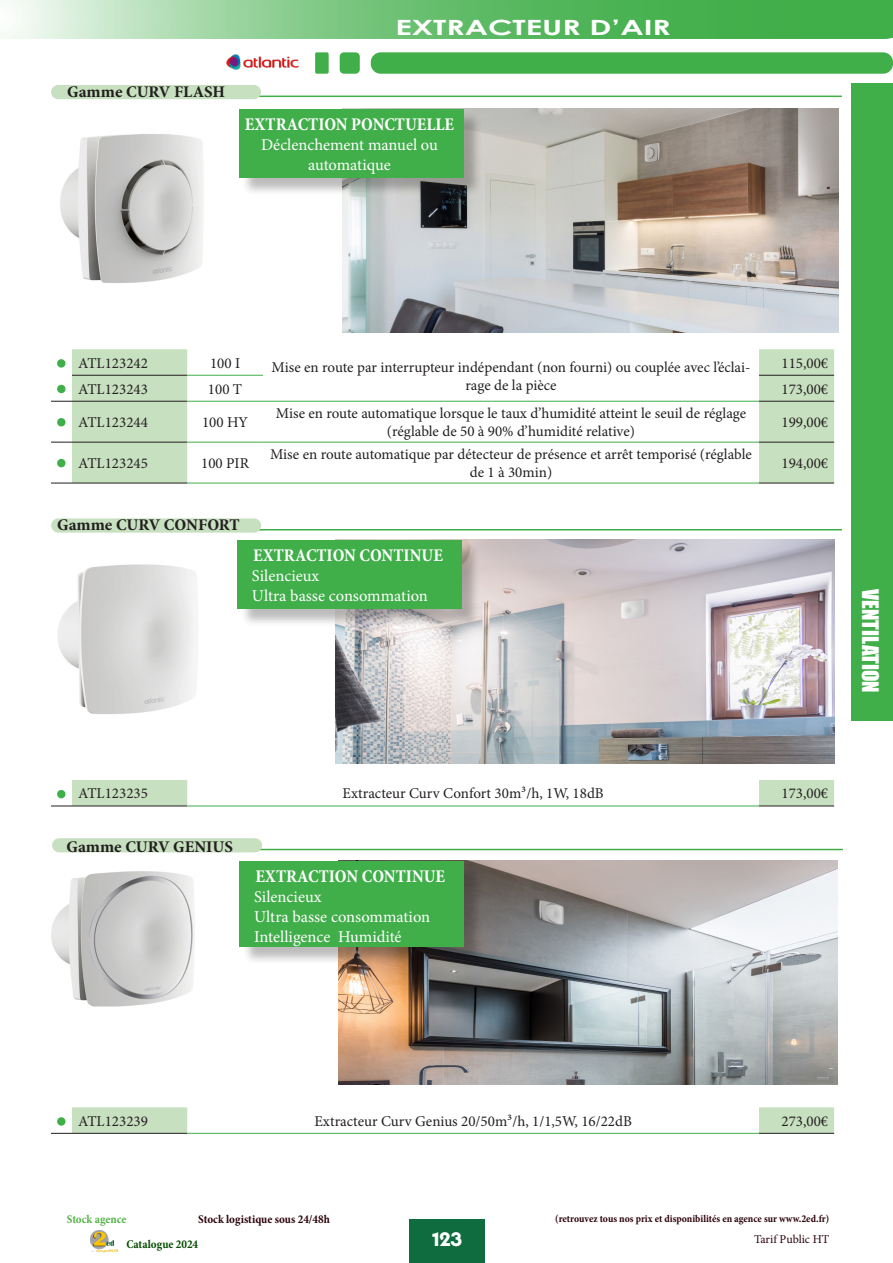
<style>
.page{position:relative;width:893px;height:1263px;background:#fff}
.page>*{position:absolute;margin:0;border:0;box-sizing:border-box;transform-origin:0 0}
.t1{font:700 21px "Century Gothic";color:#fff;scale:1.5 1}
.t2{font:21px "Impact";color:#fff}
.t3{font:21px "Paris 2024 Variable Regular";color:#fff}
.t4{font:700 condensed 18px "Minion Pro";color:#fff}
.t5{font:16.5px/19.8px "Minion Pro";color:#fff;text-align:center}
.t6{font:700 condensed 16.5px "Minion Pro";color:#231f20;scale:1.1 1}
.t7{font:15px/18px "Minion Pro";color:#231f20;text-align:center}
.t8{font:700 condensed 12px "Minion Pro";color:#2c030b}
.t9{font:700 condensed 12px "Minion Pro";color:#074d02}
.t10{font:12px "Minion Pro";color:#2c030b}
.t11{font:700 condensed 12px "Minion Pro";color:#55b347}
.t12{font:700 condensed 10.5px "Minion Pro";color:#2c030b}
</style>
<div class="page">
<div style="left:851px;top:83px;width:42px;height:638px;background:#40ae49"></div>
<svg style="left:8px;top:0;width:885px;height:39px;background:#76c47c"></svg>
<div style="left:371px;top:52px;width:522px;height:22px;background:#40ae49;border-radius:10px"></div>
<div style="left:340px;top:52px;width:20px;height:22px;background:#40ae49;border-radius:4px"></div>
<div style="left:315px;top:52px;width:14px;height:22px;background:#40ae49;border-radius:2px"></div>
<div style="left:410px;top:1219px;width:75px;height:44px;background:#0e6c3e"></div>
<img style="left:90px;top:1230px;width:28px;height:22px">
<img style="left:226px;top:54px;width:73px;height:16px">
<hr style="left:69px;top:96px;width:773px;height:1px;background:#40ae49">
<hr style="left:69px;top:529px;width:773px;height:1px;background:#40ae49">
<hr style="left:70px;top:849px;width:773px;height:1px;background:#40ae49">
<div style="left:51px;top:85px;width:210px;height:14px;background:#c7e0bf;border-radius:7px"></div>
<div style="left:51px;top:518px;width:210px;height:15px;background:#c7e0bf;border-radius:7px"></div>
<div style="left:52px;top:838px;width:210px;height:14px;background:#c7e0bf;border-radius:7px"></div>
<img style="left:342px;top:109px;width:496px;height:224px">
<img style="left:60px;top:134px;width:144px;height:149px">
<div style="left:241px;top:111px;width:241px;height:85px;background:#231f20;opacity:.3"></div>
<div style="left:239px;top:109px;width:224px;height:69px;background:#40ae49"></div>
<svg style="left:72px;top:349px;width:762px;height:134px"></svg>
<hr style="left:72px;top:375px;width:115px;height:1px;background:#231f20">
<hr style="left:759px;top:375px;width:75px;height:1px;background:#231f20">
<hr style="left:72px;top:401px;width:115px;height:1px;background:#231f20">
<hr style="left:759px;top:401px;width:75px;height:1px;background:#231f20">
<hr style="left:72px;top:442px;width:115px;height:1px;background:#231f20">
<hr style="left:759px;top:442px;width:75px;height:1px;background:#231f20">
<hr style="left:72px;top:483px;width:115px;height:1px;background:#231f20">
<hr style="left:759px;top:483px;width:75px;height:1px;background:#231f20">
<hr style="left:187px;top:483px;width:76px;height:1px;background:#40ae49">
<hr style="left:187px;top:375px;width:76px;height:1px;background:#40ae49">
<svg style="left:51px;top:401px;width:21px;height:1px"></svg>
<svg style="left:51px;top:442px;width:21px;height:1px"></svg>
<svg style="left:51px;top:483px;width:21px;height:1px"></svg>
<hr style="left:187px;top:401px;width:76px;height:1px;background:#40ae49">
<hr style="left:187px;top:442px;width:76px;height:1px;background:#40ae49">
<hr style="left:263px;top:483px;width:496px;height:1px;background:#40ae49">
<hr style="left:263px;top:401px;width:496px;height:1px;background:#40ae49">
<hr style="left:263px;top:442px;width:496px;height:1px;background:#40ae49">
<svg style="left:51px;top:780px;width:783px;height:27px"></svg>
<hr style="left:72px;top:806px;width:115px;height:1px;background:#231f20">
<hr style="left:759px;top:806px;width:75px;height:1px;background:#231f20">
<hr style="left:187px;top:806px;width:572px;height:1px;background:#40ae49">
<svg style="left:51px;top:1107px;width:783px;height:27px"></svg>
<hr style="left:72px;top:1133px;width:115px;height:1px;background:#231f20">
<hr style="left:759px;top:1133px;width:75px;height:1px;background:#231f20">
<hr style="left:187px;top:1133px;width:572px;height:1px;background:#40ae49">
<div style="left:57px;top:359px;width:8px;height:9px;background:#40ae49;border-radius:50%"></div>
<div style="left:57px;top:790px;width:8px;height:8px;background:#40ae49;border-radius:50%"></div>
<div style="left:57px;top:1117px;width:8px;height:9px;background:#40ae49;border-radius:50%"></div>
<div style="left:57px;top:385px;width:8px;height:8px;background:#40ae49;border-radius:50%"></div>
<div style="left:57px;top:418px;width:8px;height:8px;background:#40ae49;border-radius:50%"></div>
<div style="left:57px;top:459px;width:8px;height:8px;background:#40ae49;border-radius:50%"></div>
<img style="left:336px;top:540px;width:498px;height:224px">
<img style="left:58px;top:564px;width:140px;height:150px">
<div style="left:240px;top:542px;width:241px;height:85px;background:#231f20;opacity:.3"></div>
<div style="left:238px;top:540px;width:224px;height:69px;background:#40ae49"></div>
<img style="left:339px;top:860px;width:498px;height:224px">
<img style="left:51px;top:871px;width:144px;height:136px">
<div style="left:242px;top:863px;width:241px;height:102px;background:#231f20;opacity:.3"></div>
<div style="left:240px;top:861px;width:224px;height:85px;background:#40ae49"></div>
<p class="t6" style="left:67px;top:80px;width:145px">Gamme CURV FLASH</p>
<p class="t1" style="left:395px;top:12px;width:185px">EXTRACTEUR D’AIR</p>
<p class="t4" style="left:245px;top:112px;width:211px">EXTRACTION PONCTUELLE</p>
<p class="t5" style="left:261px;top:135px;width:178px">Déclenchement manuel ou automatique</p>
<p class="t7" style="left:78px;top:354px;width:71px">ATL123242</p>
<p class="t7" style="left:210px;top:354px;width:32px">100 I</p>
<p class="t7" style="left:272px;top:358px;width:480px">Mise en route par interrupteur indépendant (non fourni) ou couplée avec l’éclai&shy;rage de la pièce</p>
<p class="t7" style="left:781px;top:354px;width:48px">115,00€</p>
<p class="t7" style="left:78px;top:380px;width:71px">ATL123243</p>
<p class="t7" style="left:208px;top:380px;width:36px">100 T</p>
<p class="t7" style="left:781px;top:380px;width:48px">173,00€</p>
<p class="t7" style="left:78px;top:413px;width:71px">ATL123244</p>
<p class="t7" style="left:202px;top:413px;width:48px">100 HY</p>
<p class="t7" style="left:276px;top:404px;width:472px">Mise en route automatique lorsque le taux d’humidité atteint le seuil de réglage (réglable de 50 à 90% d’humidité relative)</p>
<p class="t7" style="left:781px;top:413px;width:48px">199,00€</p>
<p class="t7" style="left:78px;top:454px;width:71px">ATL123245</p>
<p class="t7" style="left:201px;top:454px;width:49px">100 PIR</p>
<p class="t7" style="left:270px;top:445px;width:483px">Mise en route automatique par détecteur de présence et arrêt temporisé (réglable de 1 à 30min)</p>
<p class="t7" style="left:781px;top:454px;width:48px">194,00€</p>
<p class="t6" style="left:57px;top:514px;width:168px">Gamme CURV CONFORT</p>
<p class="t4" style="left:253px;top:543px;width:191px">EXTRACTION CONTINUE</p>
<p class="t5" style="left:252px;top:566px;width:69px">Silencieux</p>
<p class="t5" style="left:252px;top:586px;width:178px">Ultra basse consommation</p>
<h1 class="t2" style="left:886px;top:589px;width:105px;rotate:90deg">VENTILATION</h1>
<p class="t7" style="left:78px;top:785px;width:71px">ATL123235</p>
<p class="t7" style="left:342px;top:785px;width:263px">Extracteur Curv Confort 30m³/h, 1W, 18dB</p>
<p class="t7" style="left:781px;top:785px;width:48px">173,00€</p>
<p class="t6" style="left:66px;top:835px;width:153px">Gamme CURV GENIUS</p>
<p class="t4" style="left:255px;top:864px;width:191px">EXTRACTION CONTINUE</p>
<p class="t5" style="left:254px;top:887px;width:69px">Silencieux</p>
<p class="t5" style="left:254px;top:907px;width:178px">Ultra basse consommation</p>
<p class="t5" style="left:254px;top:926px;width:149px">Intelligence Humidité</p>
<p class="t7" style="left:78px;top:1112px;width:71px">ATL123239</p>
<p class="t7" style="left:314px;top:1112px;width:319px">Extracteur Curv Genius 20/50m³/h, 1/1,5W, 16/22dB</p>
<p class="t7" style="left:781px;top:1112px;width:48px">273,00€</p>
<p class="t11" style="left:67px;top:1210px;width:61px">Stock agence</p>
<p class="t8" style="left:198px;top:1211px;width:133px">Stock logistique sous 24/48h</p>
<p class="t12" style="left:555px;top:1211px;width:276px">(retrouvez tous nos prix et disponibilités en agence sur www.2ed.fr)</p>
<h1 class="t3" style="left:432px;top:1227px;width:31px">123</h1>
<p class="t10" style="left:754px;top:1231px;width:77px">Tarif Public HT</p>
<p class="t9" style="left:126px;top:1235px;width:73px">Catalogue 2024</p>
</div>
